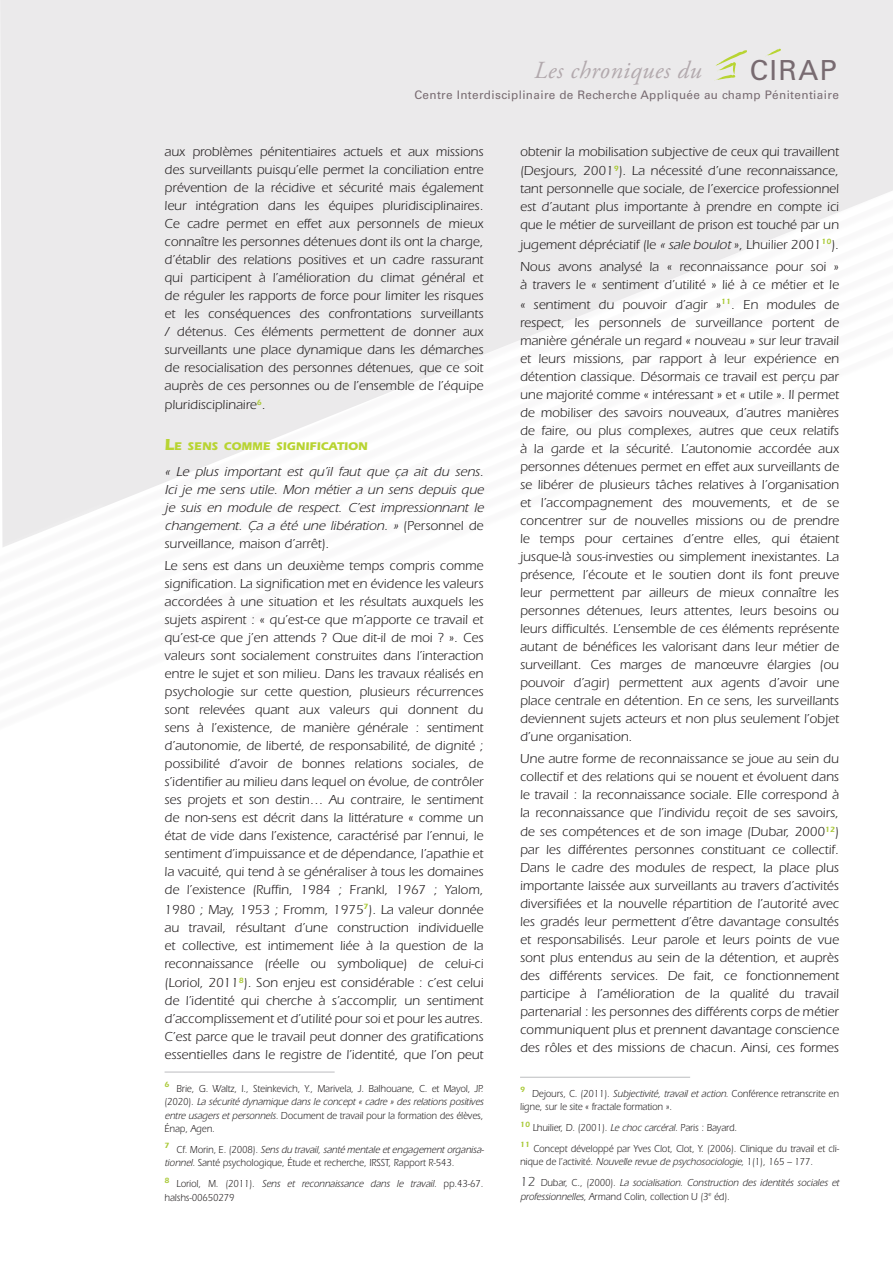
<style>
.page{position:relative;width:893px;height:1263px;background:#fff}
.page>*{position:absolute;margin:0;border:0;box-sizing:border-box;transform-origin:0 0}
.t1{font:27.75px "Univers";letter-spacing:.05em;color:#786b71}
.t2{font:italic 24.45px "Adobe Garamond Pro";letter-spacing:.02em;color:#b2a9ad}
.Note_de_bas_de_page{font:13.5px/18px "Itc Eras";color:#231f20;text-align:justify}
.Note_de_bas_de_page-2{font:italic 13.5px/18px "Itc Eras";color:#231f20}
.t3{font:11.7px "Univers";letter-spacing:.03em;color:#786b71}
.Note_de_bas_de_page-3{font:700 11.55px "Itc Eras";color:#b8d432}
.notes_BP{font:10.5px/13.5px "Itc Eras";color:#231f20;scale:.9 1}
.notes_BP-2{font:italic 10.5px/13.5px "Itc Eras";color:#231f20;scale:.9 1}
.s1{font-size:16.5px}
.s2{font-style:normal}
.s3{font-style:italic}
.s4{font-style:normal;font-size:13.5px;color:#3e3e3f}
</style>
<div class="page">
<div style="left:0;top:0;width:893px;height:155px;background:#ebeaeb"></div>
<div style="left:1px;top:155px;width:892px;height:14px;background:#ebeaeb"></div>
<div style="left:1px;top:169px;width:892px;height:14px;background:#ebeaeb"></div>
<div style="left:1px;top:183px;width:892px;height:14px;background:#ebeaeb"></div>
<div style="left:1px;top:197px;width:875px;height:14px;background:#ebeaeb"></div>
<div style="left:1px;top:211px;width:840px;height:14px;background:#ebeaeb"></div>
<div style="left:1px;top:225px;width:805px;height:14px;background:#ebeaeb"></div>
<div style="left:1px;top:239px;width:770px;height:14px;background:#ebeaeb"></div>
<div style="left:1px;top:253px;width:735px;height:14px;background:#ebeaeb"></div>
<div style="left:1px;top:267px;width:700px;height:14px;background:#ebeaeb"></div>
<div style="left:1px;top:281px;width:665px;height:14px;background:#ebeaeb"></div>
<svg style="left:1px;top:295px;width:630px;height:252px"></svg>
<svg style="left:765px;top:48px;width:16px;height:8px"></svg>
<svg style="left:714px;top:50px;width:33px;height:31px"></svg>
<hr style="left:165px;top:1072px;width:170px;height:1px;background:#bcbdc0">
<hr style="left:520px;top:1077px;width:170px;height:1px;background:#bcbdc0">
<p class="t2" style="left:534px;top:56px;width:169px">Les chroniques du</p>
<p class="t1" style="left:750px;top:54px;width:89px">CIRAP</p>
<p class="t3" style="left:414px;top:88px;width:426px">Centre Interdisciplinaire de Recherche Appliquée au champ Pénitentiaire</p>
<p class="Note_de_bas_de_page" style="left:165px;top:143px;width:320px">aux problèmes pénitentiaires actuels et aux missions des surveillants puisqu’elle permet la conciliation entre prévention de la récidive et sécurité mais également leur intégration dans les équipes pluridisciplinaires.<br>Ce cadre permet en effet aux personnels de mieux connaître les personnes détenues dont ils ont la charge, d’établir des relations positives et un cadre rassurant qui participent à l’amélioration du climat général et de réguler les rapports de force pour limiter les risques et les conséquences des confrontations surveillants / détenus. Ces éléments permettent de donner aux surveillants une place dynamique dans les démarches de resocialisation des personnes détenues, que ce soit auprès de ces personnes ou de l’ensemble de l’équipe</p>
<p class="Note_de_bas_de_page" style="left:165px;top:396px;width:102px">pluridisciplinaire<sup>6</sup>.</p>
<p class="Note_de_bas_de_page-3" style="left:165px;top:439px;width:205px"><span class="s1">L</span>E SENS COMME SIGNIFICATION</p>
<p class="Note_de_bas_de_page-2" style="left:165px;top:463px;width:323px">« Le plus important est qu’il faut que ça ait du sens.<br>Ici je me sens utile. Mon métier a un sens depuis que je suis en module de respect. C’est impressionnant le changement. Ça a été une libération. » <span class="s2">( P e rs o n n e l d e surveillance, maison d’arrêt).</span></p>
<p class="Note_de_bas_de_page" style="left:165px;top:557px;width:320px">Le sens est dans un deuxième temps compris comme signification. La signification met en évidence les valeurs accordées à une situation et les résultats auxquels les sujets aspirent : « qu’est-ce que m’apporte ce travail et qu’est-ce que j’en attends ? Que dit-il de moi ? ». Ces valeurs sont socialement construites dans l’interaction entre le sujet et son milieu. Dans les travaux réalisés en psychologie sur cette question, plusieurs récurrences sont relevées quant aux valeurs qui donnent du sens à l’existence, de manière générale : sentiment d’autonomie, de liberté, de responsabilité, de dignité ; possibilité d’avoir de bonnes relations sociales, de s’identifier au milieu dans lequel on évolue, de contrôler ses projets et son destin… Au contraire, le sentiment de non-sens est décrit dans la littérature « comme un état de vide dans l’existence, caractérisé par l’ennui, le sentiment d’impuissance et de dépendance, l’apathie et la vacuité, qui tend à se généraliser à tous les domaines de l’existence (Ruffin, 1984 ; Frankl, 1967 ; Yalom,</p>
<p class="Note_de_bas_de_page" style="left:165px;top:901px;width:320px">1980 ; May, 1953 ; Fromm, 1975<sup>7</sup>). La valeur donnée au travail, résultant d’une construction individuelle et collective, est intimement liée à la question de la reconnaissance (réelle ou symbolique) de celui-ci</p>
<p class="Note_de_bas_de_page" style="left:165px;top:974px;width:320px">(Loriol, 2011<sup>8</sup>). Son enjeu est considérable : c’est celui de l’identité qui cherche à s’accomplir, un sentiment d’accomplissement et d’utilité pour soi et pour les autres.<br>C’est parce que le travail peut donner des gratifications essentielles dans le registre de l’identité, que l’on peut</p>
<p class="notes_BP" style="left:165px;top:1081px;width:358px"><sup>6</sup> Brie, G. Waltz, I., Steinkevich, Y., Marivela, J. Balhouane, C. et Mayol, JP. ( 2 0 2 0 ) . <span class="s3">La sécurité dynamique dans le concept « cadre » des relations positives entre usagersetpersonnels.</span>Document de travail pour la formation des élèves, Énap, Agen.</p>
<p class="notes_BP" style="left:165px;top:1143px;width:358px"><sup>7</sup> C f . M o r i n , E . ( 2 0 0 8 ) <span class="s3">.Sensdu travail,santé mentale etengagementorganisa&shy;tionnel.</span> Santé psychologique, Étude et recherche, IRSST, Rapport R-543.</p>
<p class="notes_BP" style="left:165px;top:1177px;width:356px"><sup>8</sup> Lo r i o l , M . ( 2 0 1 1 ) . <span class="s3">Sens et reconnaissance dans le travail.</span> p p . 4 3 - 6 7 . halshs-00650279</p>
<p class="Note_de_bas_de_page" style="left:520px;top:142px;width:320px;line-height:19.5px">obtenir la mobilisation subjective de ceux qui travaillent (Desjours, 2001<sup>9</sup>). La nécessité d’une reconnaissance,</p>
<p class="Note_de_bas_de_page" style="left:520px;top:180px;width:320px">tant personnelle que sociale, de l’exercice professionnel est d’autant plus importante à prendre en compte ici que le métier de surveillant de prison est touché par un</p>
<p class="Note_de_bas_de_page" style="left:520px;top:236px;width:320px">jugement dépréciatif (le <span class="s3">«sale boulot</span>», Lhuilier 2001<sup>10</sup>).</p>
<p class="Note_de_bas_de_page" style="left:520px;top:258px;width:320px">Nous avons analysé la « reconnaissance pour soi » à travers le « sentiment d’utilité » lié à ce métier et le</p>
<p class="Note_de_bas_de_page" style="left:520px;top:295px;width:320px">« sentiment du pouvoir d’agir »<sup>11</sup>. En modules de respect, les personnels de surveillance portent de manière générale un regard « nouveau » sur leur travail et leurs missions, par rapport à leur expérience en détention classique. Désormais ce travail est perçu par une majorité comme « intéressant » et « utile ». Il permet de mobiliser des savoirs nouveaux, d’autres manières de faire, ou plus complexes, autres que ceux relatifs à la garde et la sécurité. L’autonomie accordée aux personnes détenues permet en effet aux surveillants de se libérer de plusieurs tâches relatives à l’organisation et l’accompagnement des mouvements, et de se concentrer sur de nouvelles missions ou de prendre le temps pour certaines d’entre elles, qui étaient jusque-là sous-investies ou simplement inexistantes. La présence, l’écoute et le soutien dont ils font preuve leur permettent par ailleurs de mieux connaître les personnes détenues, leurs attentes, leurs besoins ou leurs difficultés. L’ensemble de ces éléments représente autant de bénéfices les valorisant dans leur métier de surveillant. Ces marges de manœuvre élargies (ou pouvoir d’agir) permettent aux agents d’avoir une place centrale en détention. En ce sens, les surveillants deviennent sujets acteurs et non plus seulement l’objet d’une organisation.</p>
<p class="Note_de_bas_de_page" style="left:520px;top:750px;width:320px">Une autre forme de reconnaissance se joue au sein du collectif et des relations qui se nouent et évoluent dans le travail : la reconnaissance sociale. Elle correspond à la reconnaissance que l’individu reçoit de ses savoirs,</p>
<p class="Note_de_bas_de_page" style="left:520px;top:823px;width:320px">de ses compétences et de son image (Dubar, 2000<sup>12</sup>) par les différentes personnes constituant ce collectif.<br>Dans le cadre des modules de respect, la place plus importante laissée aux surveillants au travers d’activités diversifiées et la nouvelle répartition de l’autorité avec les gradés leur permettent d’être davantage consultés et responsabilisés. Leur parole et leurs points de vue sont plus entendus au sein de la détention, et auprès des différents services. De fait, ce fonctionnement participe à l’amélioration de la qualité du travail partenarial : les personnes des différents corps de métier communiquent plus et prennent davantage conscience des rôles et des missions de chacun. Ainsi, ces formes</p>
<p class="notes_BP" style="left:520px;top:1087px;width:356px"><sup>9</sup> Dejours, C. (2011). <span class="s3">Subjectivité, travail et action</span>. Conférence retranscrite en ligne, sur le site « fractale formation ».</p>
<p class="notes_BP" style="left:520px;top:1121px;width:243px"><sup>10</sup> Lhuilier, D. (2001). <span class="s3">Le choc carcéral.</span> Paris : Bayard.</p>
<p class="notes_BP" style="left:520px;top:1142px;width:356px"><sup>11</sup> Concept développé par Yves Clot, Clot, Y. (2006). Clinique du travail et cli&shy;n i q u e d e l ’ a c t i v i t é . <span class="s3">Nouvelle revue de psychosociologie,</span> 1 ( 1 ) , 1 6 5 – 1 7 7 .</p>
<p class="notes_BP-2" style="left:520px;top:1176px;width:358px"><span class="s4">1 2</span> <span class="s2">D u b a r, C . , ( 2 0 0 0 ) .</span> La socialisation. Construction des identités sociales et professionnelles<span class="s2">, Armand Colin, collection U (3</span><sup>e</sup> <span class="s2">éd).</span></p>
</div>
